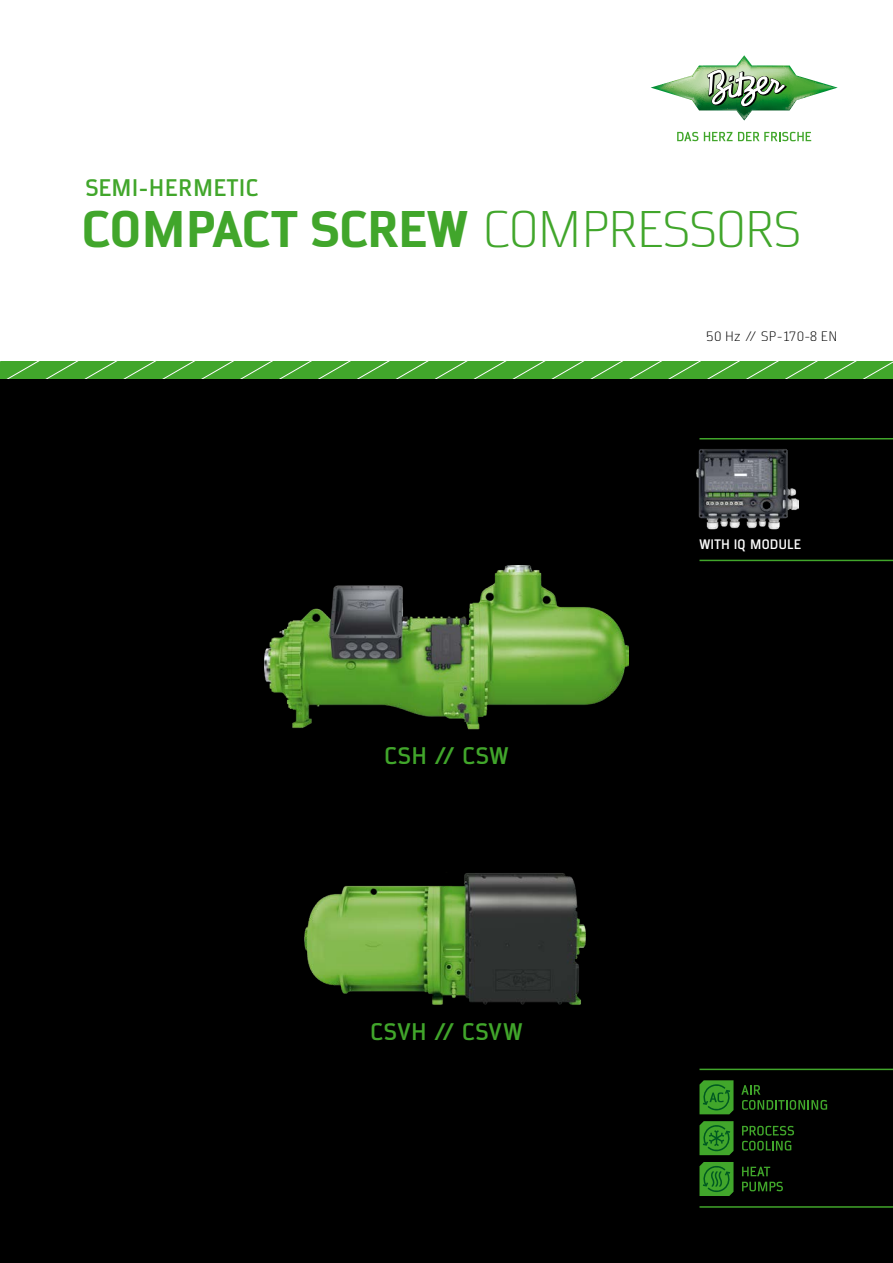
<style>
.page{position:relative;width:893px;height:1263px;background:#fff}
.page>*{position:absolute;margin:0;border:0;box-sizing:border-box;transform-origin:0 0}
.t1{font:800 45px "AF Diwa";letter-spacing:.04em;color:#41a62b}
.t2{font:700 21px "AF Diwa";letter-spacing:.06em;color:#41a62b}
.t3{font:700 21px "AF Diwa";letter-spacing:.02em;color:#41a62b}
.t4{font:700 21px "AF Diwa";letter-spacing:.04em;color:#41a62b}
.t5{font:300 12px "AF Diwa";letter-spacing:.02em;color:#000}
.t6{font:700 12px "AF Diwa";letter-spacing:.04em;color:#fff}
.s1{font-weight:300}
</style>
<div class="page">
<div style="left:0;top:373px;width:893px;height:890px;background:#000"></div>
<svg style="left:0;top:361px;width:893px;height:17px;background:#4aaa35"></svg>
<img style="left:264px;top:565px;width:365px;height:165px">
<img style="left:696px;top:439px;width:102px;height:91px">
<img style="left:304px;top:873px;width:282px;height:132px">
<hr style="left:699px;top:1206px;width:194px;height:2px;background:#41a62b">
<hr style="left:699px;top:1068px;width:194px;height:2px;background:#41a62b">
<svg style="left:699px;top:1162px;width:34px;height:34px"></svg>
<svg style="left:742px;top:1167px;width:28px;height:9px"></svg>
<svg style="left:742px;top:1182px;width:41px;height:9px"></svg>
<svg style="left:699px;top:1080px;width:34px;height:34px"></svg>
<svg style="left:741px;top:1085px;width:86px;height:25px"></svg>
<svg style="left:699px;top:1121px;width:34px;height:34px"></svg>
<svg style="left:742px;top:1126px;width:52px;height:9px"></svg>
<svg style="left:742px;top:1141px;width:49px;height:9px"></svg>
<svg style="left:677px;top:132px;width:21px;height:9px"></svg>
<svg style="left:704px;top:132px;width:107px;height:9px"></svg>
<svg style="left:651px;top:55px;width:187px;height:65px"></svg>
<hr style="left:699px;top:560px;width:194px;height:1px;background:#41a62b">
<hr style="left:699px;top:438px;width:194px;height:1px;background:#41a62b">
<p class="t2" style="left:85px;top:174px;width:175px">SEMI-HERMETIC</p>
<p class="t1" style="left:82px;top:197px;width:721px">COMPACT SCREW <span class="s1">COMPRESSORS</span></p>
<p class="t5" style="left:706px;top:328px;width:132px">50 Hz // SP-170-8 EN</p>
<p class="t4" style="left:385px;top:742px;width:125px">CSH // CSW</p>
<p class="t3" style="left:371px;top:1018px;width:153px">CSVH // CSVW</p>
<p class="t6" style="left:699px;top:536px;width:103px">WITH IQ MODULE</p>
</div>
